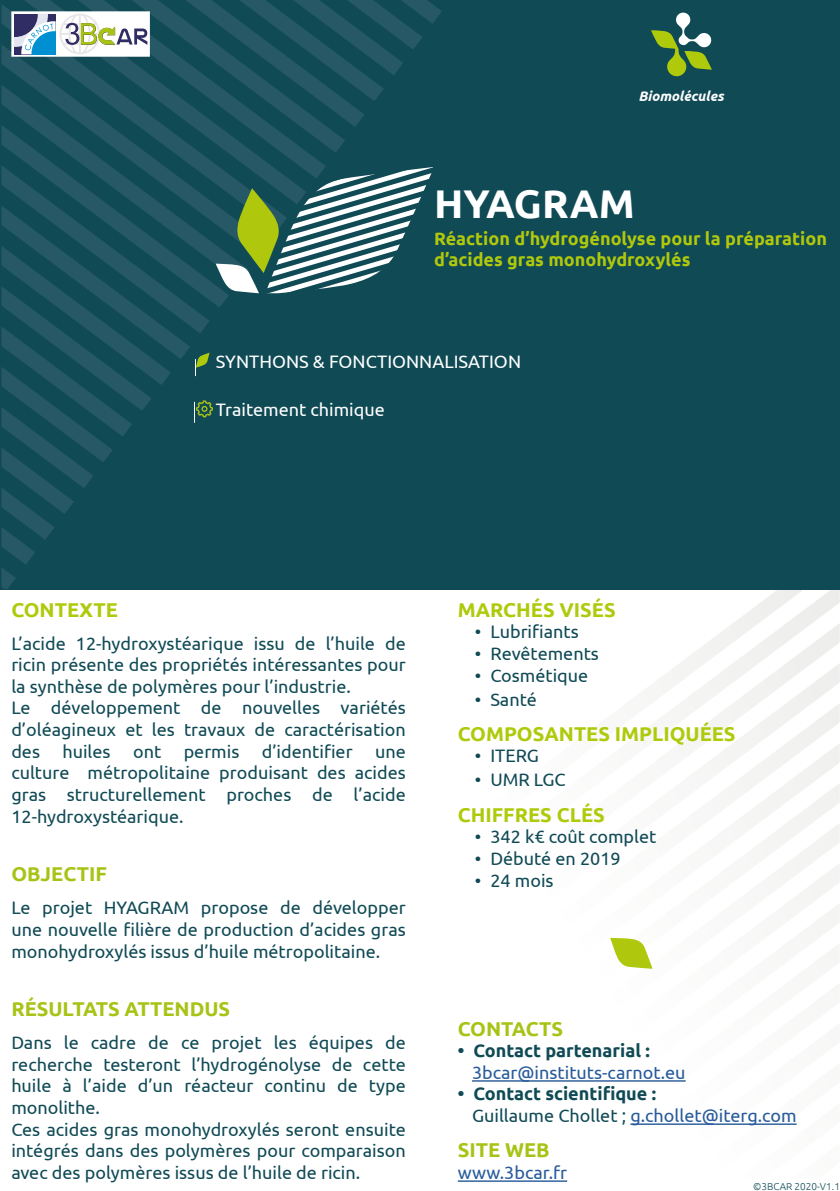
<style>
.page{position:relative;width:840px;height:1191px;background:#fff}
.page>*{position:absolute;margin:0;border:0;box-sizing:border-box;transform-origin:0 0}
.t1{font:700 40px "Ubuntu";color:#fff}
.t2{font:700 20px "Ubuntu";color:#afca0b}
.t3{font:700 20px "Ubuntu";color:#a8c316}
.t4{font:18px/21.6px "Ubuntu";color:#0f4a55}
.t5{font:700 18px/21.6px "Ubuntu";color:#0f4a55}
.t6{font:700 18px/21.6px "Ubuntu";color:#b0c80c}
.t7{font:18px "Ubuntu";color:#fff}
.t8{font:18px "Ubuntu";color:#275b9b}
.t9{font:italic 700 13.8px "Ubuntu";color:#fff}
.t10{font:300 10px "Ubuntu";color:#0f4a55}
.s1{font-weight:400}
.s2{font-weight:400;color:#275b9b}
</style>
<div class="page">
<svg style="left:734px;top:590px;width:105px;height:33px"></svg>
<svg style="left:681px;top:623px;width:158px;height:40px"></svg>
<svg style="left:657px;top:663px;width:182px;height:40px"></svg>
<svg style="left:674px;top:703px;width:165px;height:40px"></svg>
<svg style="left:696px;top:743px;width:143px;height:40px"></svg>
<svg style="left:725px;top:783px;width:114px;height:40px"></svg>
<svg style="left:746px;top:823px;width:93px;height:40px"></svg>
<svg style="left:777px;top:863px;width:62px;height:40px"></svg>
<svg style="left:472px;top:903px;width:367px;height:179px"></svg>
<svg style="left:524px;top:943px;width:315px;height:139px"></svg>
<svg style="left:578px;top:983px;width:261px;height:142px"></svg>
<svg style="left:631px;top:1023px;width:208px;height:102px"></svg>
<div style="left:0;top:0;width:839px;height:590px;background:#0f4a55"></div>
<svg style="left:1px;top:125px;width:215px;height:40px"></svg>
<svg style="left:11px;top:0;width:430px;height:153px"></svg>
<svg style="left:651px;top:13px;width:60px;height:63px"></svg>
<hr style="left:471px;top:1080px;width:214px;height:1px;background:#275b9b">
<hr style="left:630px;top:1123px;width:166px;height:1px;background:#275b9b">
<hr style="left:457px;top:1180px;width:110px;height:1px;background:#275b9b">
<svg style="left:610px;top:938px;width:42px;height:30px"></svg>
<svg style="left:1px;top:165px;width:432px;height:424px"></svg>
<p class="t9" style="left:638px;top:87px;width:87px">Biomolécules</p>
<h1 class="t1" style="left:434px;top:179px;width:202px">HYAGRAM</h1>
<p class="t6" style="left:434px;top:227px;width:394px">Réaction d’hydrogénolyse pour la préparation d’acides gras monohydroxylés</p>
<p class="t7" style="left:215px;top:350px;width:307px">SYNTHONS &amp; FONCTIONNALISATION</p>
<p class="t7" style="left:215px;top:398px;width:171px">Traitement chimique</p>
<p class="t2" style="left:11px;top:597px;width:108px">CONTEXTE</p>
<p class="t4" style="left:11px;top:632px;width:396px">L’acide 12-hydroxystéarique issu de l’huile de ricin présente des propriétés intéressantes pour la synthèse de polymères pour l’industrie.<br>Le développement de nouvelles variétés d’oléagineux et les travaux de caractérisation des huiles ont permis d’identifier une culture métropolitaine produisant des acides gras structurellement proches de l’acide 12-hydroxystéarique.</p>
<p class="t3" style="left:11px;top:862px;width:97px">OBJECTIF</p>
<p class="t4" style="left:11px;top:896px;width:396px;text-align:justify">Le projet HYAGRAM propose de développer une nouvelle filière de production d’acides gras monohydroxylés issus d’huile métropolitaine.</p>
<p class="t3" style="left:11px;top:997px;width:220px">RÉSULTATS ATTENDUS</p>
<p class="t4" style="left:11px;top:1031px;width:396px">Dans le cadre de ce projet les équipes de recherche testeront l’hydrogénolyse de cette huile à l’aide d’un réacteur continu de type monolithe.<br>Ces acides gras monohydroxylés seront ensuite intégrés dans des polymères pour comparaison avec des polymères issus de l’huile de ricin.</p>
<p class="t2" style="left:457px;top:597px;width:159px">MARCHÉS VISÉS</p>
<p class="t4" style="left:474px;top:620px;width:105px">• Lubrifiants</p>
<p class="t4" style="left:474px;top:642px;width:125px">• Revêtements</p>
<p class="t4" style="left:474px;top:664px;width:115px">• Cosmétique</p>
<p class="t4" style="left:474px;top:688px;width:63px">• Santé</p>
<p class="t2" style="left:457px;top:721px;width:279px">COMPOSANTES IMPLIQUÉES</p>
<p class="t4" style="left:474px;top:744px;width:65px">• ITERG</p>
<p class="t4" style="left:474px;top:768px;width:92px">• UMR LGC</p>
<p class="t2" style="left:457px;top:802px;width:148px">CHIFFRES CLÉS</p>
<p class="t4" style="left:474px;top:825px;width:183px">• 342 k€ coût complet</p>
<p class="t4" style="left:474px;top:847px;width:147px">• Débuté en 2019</p>
<p class="t4" style="left:474px;top:869px;width:80px">• 24 mois</p>
<p class="t3" style="left:457px;top:1016px;width:107px">CONTACTS</p>
<p class="t5" style="left:457px;top:1039px;width:193px">• Contact partenarial :</p>
<p class="t8" style="left:471px;top:1061px;width:215px">3bcar@instituts-carnot.eu</p>
<p class="t5" style="left:471px;top:1082px;width:326px;text-indent:-14px">• Contact scientifique :<br><span class="s1">Guillaume Chollet ;</span> <span class="s2">g.chollet@iterg.com</span></p>
<p class="t3" style="left:457px;top:1138px;width:93px">SITE WEB</p>
<p class="t8" style="left:457px;top:1161px;width:111px">www.3bcar.fr</p>
<p class="t10" style="left:752px;top:1180px;width:88px">©3BCAR 2020-V1.1</p>
</div>
